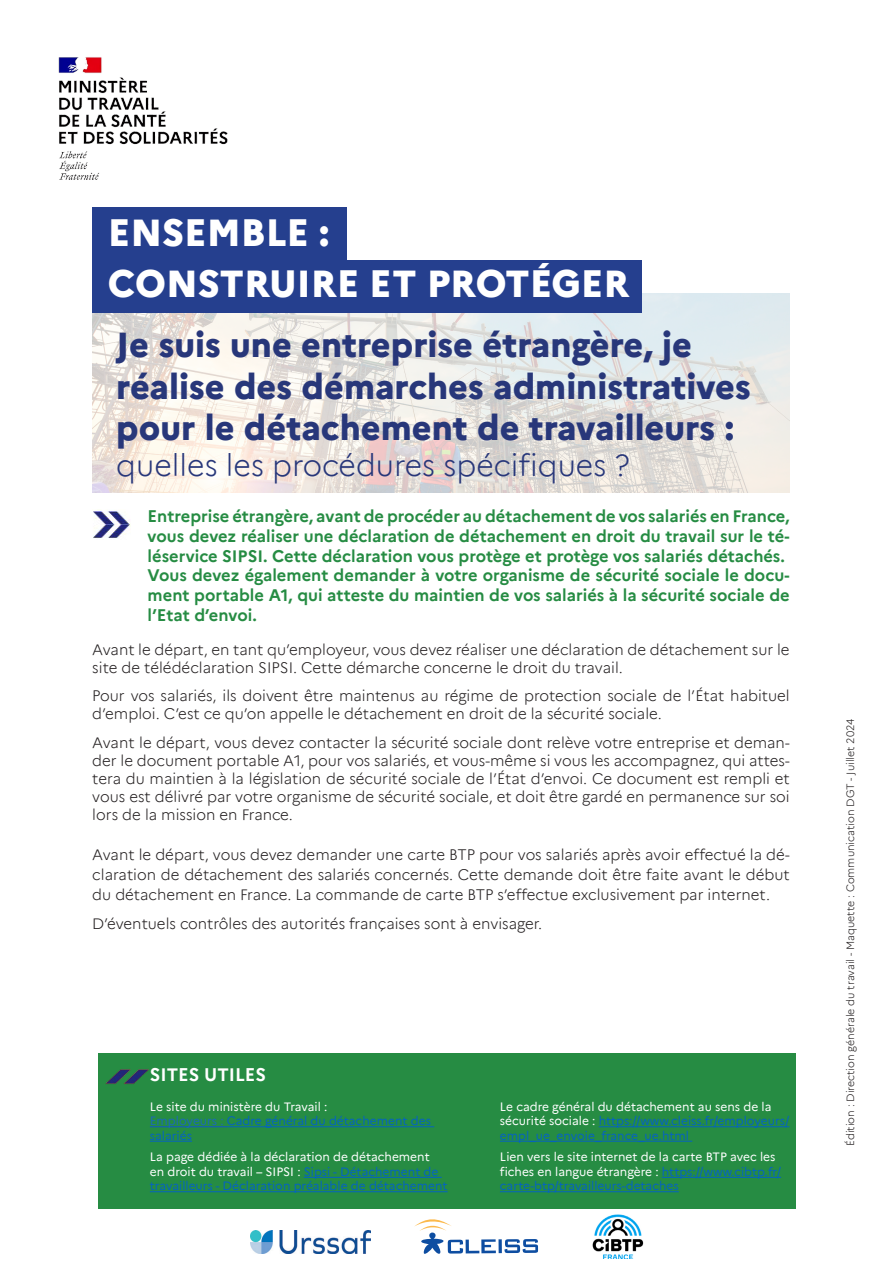
<style>
.page{position:relative;width:893px;height:1263px;background:#fff}
.page>*{position:absolute;margin:0;border:0;box-sizing:border-box;transform-origin:0 0}
.t1{font:800 37.5px "Marianne";color:#fff}
.t2{font:800 34.5px/41.4px "Marianne";color:#28377a}
.t3{font:300 30px "Marianne";color:#28377a}
.t4{font:700 18px "Marianne";color:#fff}
.t5{font:700 16.5px/19.8px "Marianne";color:#268c43;text-align:justify}
.t6{font:300 15px/18px "Marianne";color:#231f20}
.t7{font:12px/14.4px "Marianne";color:#0563c1}
.t8{font:12px/14.4px "Marianne";color:#fff}
.t9{font:300 10.5px "Marianne";color:#231f20}
.s1{color:#fff}
.s2{color:#1b6ab5}
.s3{color:#0563c1}
</style>
<div class="page">
<div style="left:99px;top:1053px;width:697px;height:156px;background:#268c43"></div>
<img style="left:105px;top:1069px;width:44px;height:15px">
<hr style="left:150px;top:1126px;width:77px;height:1px;background:#15c">
<hr style="left:227px;top:1126px;width:207px;height:1px;background:#0563c1">
<hr style="left:150px;top:1141px;width:42px;height:1px;background:#0563c1">
<hr style="left:599px;top:1126px;width:190px;height:1px;background:#0563c1">
<hr style="left:500px;top:1141px;width:192px;height:1px;background:#0563c1">
<hr style="left:304px;top:1177px;width:138px;height:1px;background:#0563c1">
<hr style="left:150px;top:1191px;width:298px;height:1px;background:#0563c1">
<img style="left:58px;top:57px;width:170px;height:123px">
<img style="left:92px;top:293px;width:698px;height:200px">
<div style="left:92px;top:260px;width:550px;height:52px;background:#253f8e"></div>
<div style="left:92px;top:207px;width:255px;height:53px;background:#253f8e"></div>
<img style="left:93px;top:510px;width:38px;height:28px">
<hr style="left:662px;top:1177px;width:119px;height:1px;background:#0563c1">
<hr style="left:500px;top:1191px;width:179px;height:1px;background:#0563c1">
<img style="left:592px;top:1214px;width:52px;height:45px">
<svg style="left:498px;top:1239px;width:4px;height:14px"></svg>
<svg style="left:504px;top:1239px;width:34px;height:14px"></svg>
<svg style="left:414px;top:1219px;width:82px;height:35px"></svg>
<img style="left:250px;top:1230px;width:120px;height:23px">
<p class="t1" style="left:108px;top:203px;width:223px">ENSEMBLE :</p>
<p class="t1" style="left:108px;top:255px;width:523px">CONSTRUIRE ET PROTÉGER</p>
<p class="t2" style="left:116px;top:321px;width:636px">Je suis une entreprise étrangère, je réalise des démarches administratives pour le détachement de travailleurs :</p>
<p class="t3" style="left:116px;top:442px;width:515px">quelles les procédures spécifiques ?</p>
<p class="t5" style="left:148px;top:505px;width:644px">Entreprise étrangère, avant de procéder au détachement de vos salariés en France, vous devez réaliser une déclaration de détachement en droit du travail sur le té&shy;léservice SIPSI. Cette déclaration vous protège et protège vos salariés détachés.</p>
<p class="t5" style="left:148px;top:564px;width:644px">Vous devez également demander à votre organisme de sécurité sociale le docu&shy;ment portable A1, qui atteste du maintien de vos salariés à la sécurité sociale de l’Etat d’envoi.</p>
<p class="t6" style="left:92px;top:639px;width:699px">Avant le départ, en tant qu’employeur, vous devez réaliser une déclaration de détachement sur le site de télédéclaration SIPSI. Cette démarche concerne le droit du travail.</p>
<p class="t6" style="left:92px;top:686px;width:699px">Pour vos salariés, ils doivent être maintenus au régime de protection sociale de l’État habituel d’emploi. C’est ce qu’on appelle le détachement en droit de la sécurité sociale.</p>
<p class="t6" style="left:92px;top:732px;width:699px;text-align:justify">Avant le départ, vous devez contacter la sécurité sociale dont relève votre entreprise et deman&shy;der le document portable A1, pour vos salariés, et vous-même si vous les accompagnez, qui attes&shy;tera du maintien à la législation de sécurité sociale de l’État d’envoi. Ce document est rempli et vous est délivré par votre organisme de sécurité sociale, et doit être gardé en permanence sur soi lors de la mission en France.</p>
<p class="t6" style="left:92px;top:844px;width:699px;line-height:19.8px;text-align:justify">Avant le départ, vous devez demander une carte BTP pour vos salariés après avoir effectué la dé&shy;claration de détachement des salariés concernés. Cette demande doit être faite avant le début du détachement en France. La commande de carte BTP s’effectue exclusivement par internet.</p>
<p class="t6" style="left:92px;top:913px;width:451px">D’éventuels contrôles des autorités françaises sont à envisager.</p>
<p class="t4" style="left:150px;top:1061px;width:118px">SITES UTILES</p>
<p class="t7" style="left:150px;top:1098px;width:283px"><span class="s1">Le site du ministère du Travail :<br></span><span class="s2">Employeurs :</span> Cadre général du détachement des salariés</p>
<p class="t7" style="left:500px;top:1098px;width:291px"><span class="s1">Le cadre général du détachement au sens de la sécurité sociale :</span> https://www.cleiss.fr/employeurs/ empl_ue_envoie_france_ue.html</p>
<p class="t7" style="left:150px;top:1149px;width:299px"><span class="s1">La page dédiée à la déclaration de détachement<br>en droit du travail – SIPSI :</span> Sipsi - Détachement de travailleurs - Déclaration préalable de détachement</p>
<p class="t8" style="left:500px;top:1149px;width:283px">Lien vers le site internet de la carte BTP avec les fiches en langue étrangère : <span class="s3">https://www.cibtp.fr/ carte-btp/travailleurs-detaches</span></p>
<p class="t9" style="left:842px;top:1146px;width:428px;rotate:-90deg">Édition : Direction générale du travail - Maquette : Communication DGT - Juillet 2024</p>
</div>
